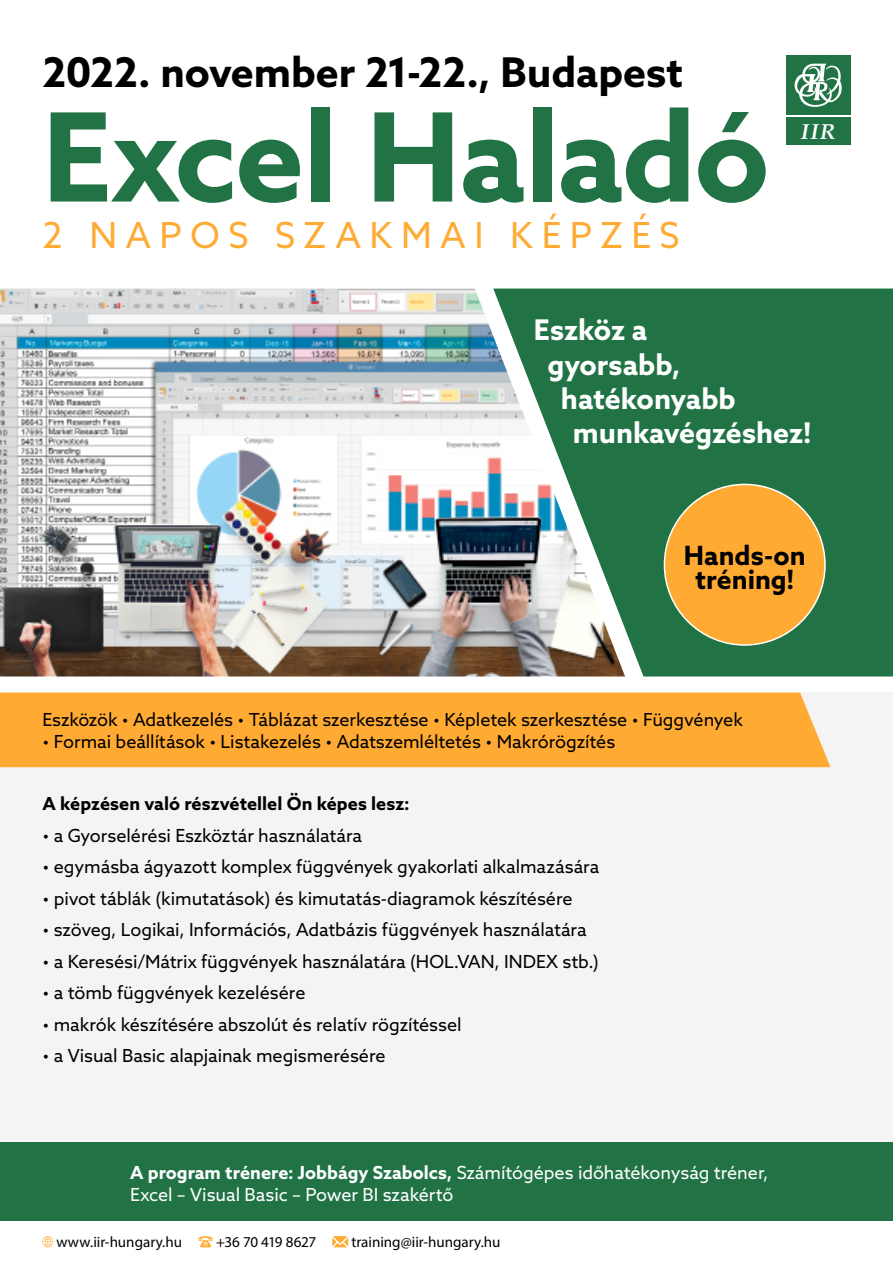
<style>
.page{position:relative;width:893px;height:1263px;background:#fff}
.page>*{position:absolute;margin:0;border:0;box-sizing:border-box;transform-origin:0 0}
.t1{font:700 123.15px "Azo Sans";letter-spacing:-.015em;color:#217345}
.t2{font:700 41.1px "Azo Sans";letter-spacing:-.005em;color:#000}
.t3{font:35.85px "Azo Sans";letter-spacing:.245em;color:#fa3}
.t4{font:700 28.5px "Azo Sans";color:#fff}
.t5{font:700 26.55px/24.8px "Azo Sans";color:#000;text-align:center}
.t6{font:italic 700 21.45px "Palatino Linotype";color:#fff}
.t7{font:18px "Azo Sans";letter-spacing:-.005em;color:#000}
.t8{font:18px/21.6px "Azo Sans";letter-spacing:-.005em;color:#fff}
.t9{font:700 18px "Azo Sans";color:#000}
.t10{font:15.15px "Myriad Pro";letter-spacing:-.005em;color:#000}
.t11{font:15.15px "Myriad Pro";letter-spacing:-.025em;color:#000}
.s1{font-weight:700}
</style>
<div class="page">
<div style="left:0;top:692px;width:893px;height:509px;background:#f3f4f3"></div>
<div style="left:625px;top:289px;width:268px;height:387px;background:#217345"></div>
<img style="left:0;top:289px;width:625px;height:387px">
<div style="left:0;top:692px;width:830px;height:75px;background:#fa3"></div>
<div style="left:664px;top:484px;width:161px;height:161px;background:#fa3;border-radius:50%"></div>
<div style="left:786px;top:55px;width:64px;height:60px;background:#217345"></div>
<svg style="left:794px;top:64px;width:48px;height:43px"></svg>
<div style="left:786px;top:117px;width:64px;height:28px;background:#217345"></div>
<div style="left:0;top:1142px;width:893px;height:78px;background:#217345"></div>
<svg style="left:43px;top:1236px;width:10px;height:11px"></svg>
<svg style="left:198px;top:1236px;width:15px;height:11px"></svg>
<svg style="left:332px;top:1236px;width:16px;height:11px"></svg>
<h2 class="t2" style="left:43px;top:45px;width:642px">2022. november 21-22., Budapest</h2>
<h1 class="t1" style="left:43px;top:76px;width:729px">Excel Haladó</h1>
<h3 class="t3" style="left:43px;top:212px;width:639px">2 NAPOS SZAKMAI KÉPZÉS</h3>
<p class="t6" style="left:801px;top:116px;width:36px">IIR</p>
<h3 class="t4" style="left:534px;top:311px;width:115px">Eszköz a</h3>
<h3 class="t4" style="left:547px;top:345px;width:135px">gyorsabb,</h3>
<h3 class="t4" style="left:561px;top:380px;width:176px">hatékonyabb</h3>
<h3 class="t4" style="left:573px;top:414px;width:240px">munkavégzéshez!</h3>
<h3 class="t5" style="left:684px;top:542px;width:123px">Hands-on tréning!</h3>
<p class="t7" style="left:43px;top:708px;width:702px">Eszközök • Adatkezelés • Táblázat szerkesztése • Képletek szerkesztése • Függvények</p>
<p class="t7" style="left:43px;top:729px;width:574px">• Formai beállítások • Listakezelés • Adatszemléltetés • Makrórögzítés</p>
<p class="t9" style="left:43px;top:792px;width:368px">A képzésen való részvétellel Ön képes lesz:</p>
<p class="t7" style="left:43px;top:823px;width:321px">• a Gyorselérési Eszköztár használatára</p>
<p class="t7" style="left:43px;top:855px;width:558px">• egymásba ágyazott komplex függvények gyakorlati alkalmazására</p>
<p class="t7" style="left:43px;top:886px;width:532px">• pivot táblák (kimutatások) és kimutatás-diagramok készítésére</p>
<p class="t7" style="left:43px;top:918px;width:546px">• szöveg, Logikai, Információs, Adatbázis függvények használatára</p>
<p class="t7" style="left:43px;top:949px;width:558px">• a Keresési/Mátrix függvények használatára (HOL.VAN, INDEX stb.)</p>
<p class="t7" style="left:43px;top:981px;width:264px">• a tömb függvények kezelésére</p>
<p class="t7" style="left:43px;top:1012px;width:421px">• makrók készítésére abszolút és relatív rögzítéssel</p>
<p class="t7" style="left:43px;top:1044px;width:345px">• a Visual Basic alapjainak megismerésére</p>
<p class="t8" style="left:130px;top:1161px;width:640px"><span class="s1">A program trénere: Jobbágy Szabolcs,</span> Számítógépes időhatékonyság tréner,<br>Excel – Visual Basic – Power BI szakértő</p>
<p class="t10" style="left:56px;top:1233px;width:127px">www.iir-hungary.hu</p>
<p class="t11" style="left:216px;top:1233px;width:102px">+36 70 419 8627</p>
<p class="t10" style="left:351px;top:1233px;width:151px">training@iir-hungary.hu</p>
</div>
